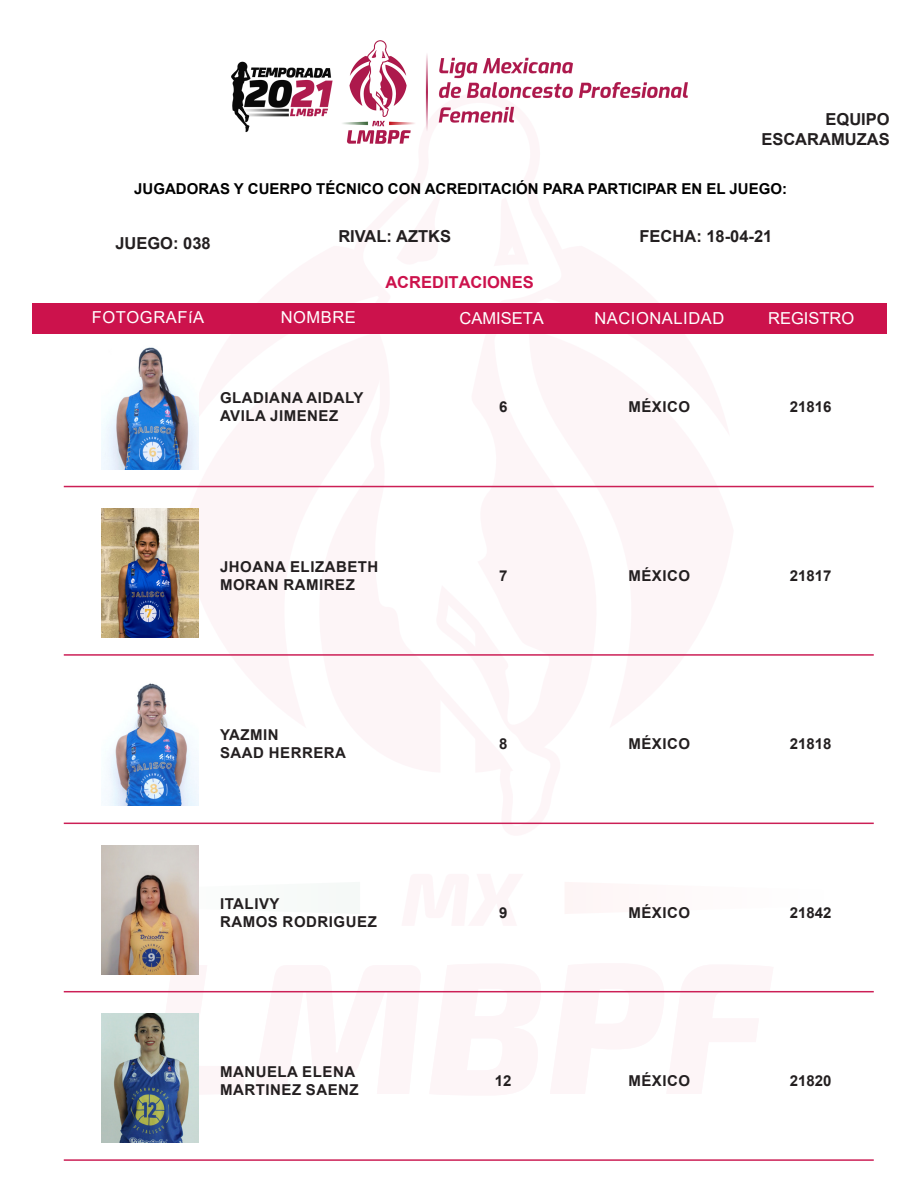
<style>
.page{position:relative;width:918px;height:1188px;background:#fff}
.page>*{position:absolute;margin:0;border:0;box-sizing:border-box;transform-origin:0 0}
.t1{font:700 16.5px/19.8px "Arial";color:#231f20;text-align:right}
.t2{font:16.5px "Arial";letter-spacing:.035em;color:#fff}
.t3{font:16.5px "Arial";color:#fff}
.t4{font:700 16.5px "Arial";color:#cc124c}
.t5{font:700 15px "Arial";letter-spacing:.035em;color:#231f20}
.t6{font:700 15px "Arial";color:#000}
</style>
<div class="page">
<svg style="left:146px;top:952px;width:639px;height:154px"></svg>
<svg style="left:101px;top:871px;width:98px;height:54px"></svg>
<svg style="left:360px;top:485px;width:204px;height:340px"></svg>
<div style="left:32px;top:303px;width:855px;height:31px;background:#cc124c"></div>
<img style="left:232px;top:40px;width:455px;height:104px">
<img style="left:102px;top:347px;width:96px;height:122px">
<hr style="left:64px;top:486px;width:810px;height:1px;background:#cc1f56">
<img style="left:102px;top:509px;width:96px;height:129px">
<hr style="left:64px;top:654px;width:810px;height:2px;background:#cc1f56">
<img style="left:107px;top:683px;width:91px;height:123px">
<hr style="left:64px;top:823px;width:810px;height:1px;background:#cc1f56">
<img style="left:102px;top:845px;width:96px;height:129px">
<hr style="left:64px;top:991px;width:810px;height:1px;background:#cc1f56">
<img style="left:102px;top:1014px;width:96px;height:129px">
<hr style="left:64px;top:1159px;width:810px;height:2px;background:#cc1f56">
<p class="t1" style="left:761px;top:110px;width:130px">EQUIPO<br>ESCARAMUZAS</p>
<p class="t6" style="left:134px;top:178px;width:654px">JUGADORAS Y CUERPO TÉCNICO CON ACREDITACIÓN PARA PARTICIPAR EN EL JUEGO:</p>
<p class="t1" style="left:115px;top:233px;width:97px">JUEGO: 038</p>
<p class="t1" style="left:338px;top:227px;width:114px">RIVAL: AZTKS</p>
<p class="t1" style="left:640px;top:227px;width:134px">FECHA: 18-04-21</p>
<p class="t4" style="left:385px;top:271px;width:150px">ACREDITACIONES</p>
<p class="t2" style="left:92px;top:306px;width:114px">FOTOGRAFíA</p>
<p class="t2" style="left:281px;top:306px;width:77px">NOMBRE</p>
<p class="t3" style="left:460px;top:307px;width:86px">CAMISETA</p>
<p class="t3" style="left:768px;top:307px;width:88px">REGISTRO</p>
<p class="t2" style="left:594px;top:307px;width:131px">NACIONALIDAD</p>
<p class="t5" style="left:220px;top:388px;width:145px">GLADIANA AIDALY</p>
<p class="t5" style="left:220px;top:406px;width:120px">AVILA JIMENEZ</p>
<p class="t5" style="left:220px;top:556px;width:160px">JHOANA ELIZABETH</p>
<p class="t5" style="left:220px;top:574px;width:136px">MORAN RAMIREZ</p>
<p class="t5" style="left:220px;top:724px;width:60px">YAZMIN</p>
<p class="t5" style="left:220px;top:742px;width:128px">SAAD HERRERA</p>
<p class="t5" style="left:220px;top:893px;width:61px">ITALIVY</p>
<p class="t5" style="left:220px;top:911px;width:158px">RAMOS RODRIGUEZ</p>
<p class="t5" style="left:220px;top:1061px;width:137px">MANUELA ELENA</p>
<p class="t5" style="left:220px;top:1079px;width:140px">MARTINEZ SAENZ</p>
<p class="t5" style="left:499px;top:397px;width:10px">6</p>
<p class="t5" style="left:628px;top:397px;width:63px">MÉXICO</p>
<p class="t5" style="left:790px;top:397px;width:43px">21816</p>
<p class="t5" style="left:499px;top:565px;width:10px">7</p>
<p class="t5" style="left:628px;top:565px;width:63px">MÉXICO</p>
<p class="t5" style="left:790px;top:565px;width:43px">21817</p>
<p class="t5" style="left:499px;top:733px;width:10px">8</p>
<p class="t5" style="left:628px;top:733px;width:63px">MÉXICO</p>
<p class="t5" style="left:790px;top:733px;width:43px">21818</p>
<p class="t5" style="left:499px;top:902px;width:10px">9</p>
<p class="t5" style="left:628px;top:902px;width:63px">MÉXICO</p>
<p class="t5" style="left:790px;top:902px;width:43px">21842</p>
<p class="t5" style="left:495px;top:1070px;width:18px">12</p>
<p class="t5" style="left:628px;top:1070px;width:63px">MÉXICO</p>
<p class="t5" style="left:790px;top:1070px;width:43px">21820</p>
</div>
